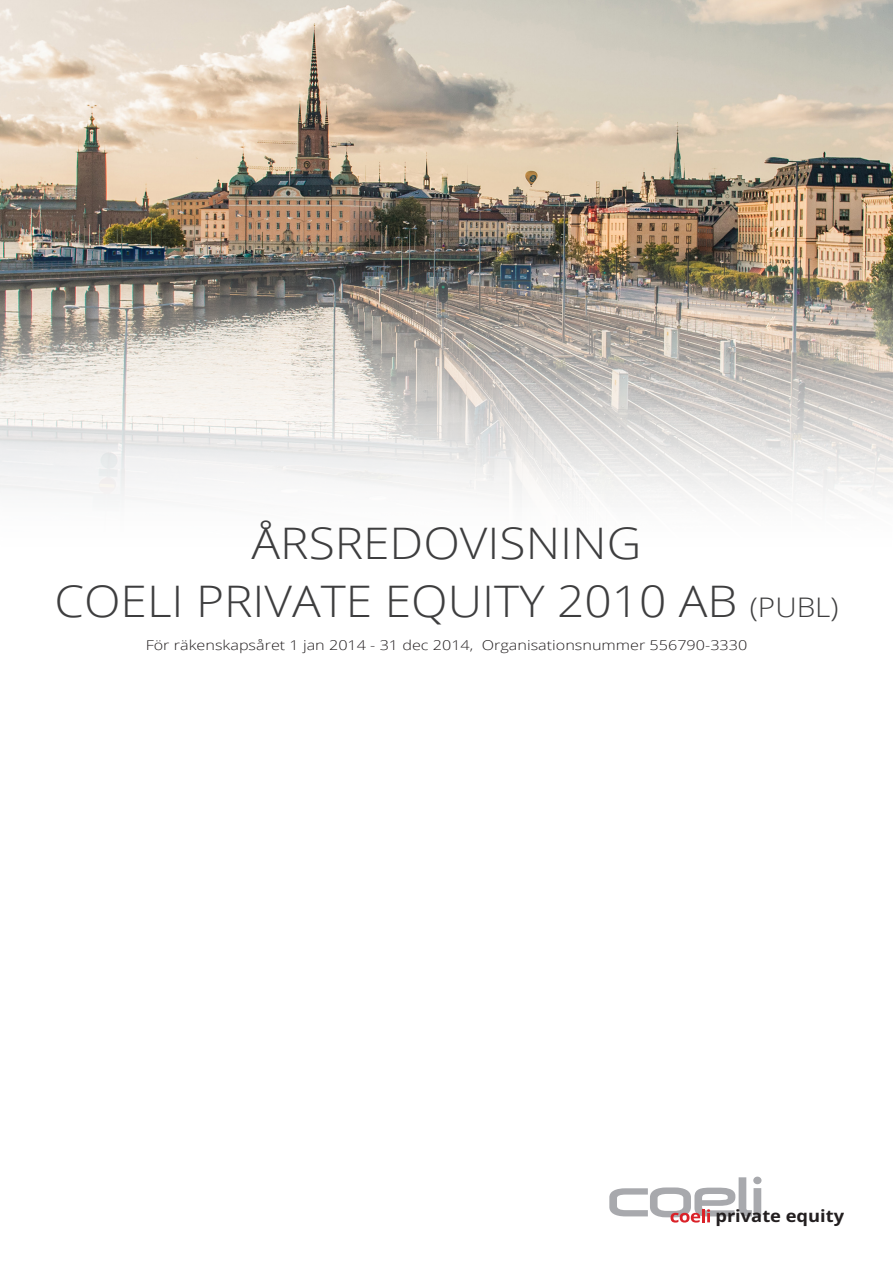
<style>
.page{position:relative;width:893px;height:1263px;background:#fff}
.page>*{position:absolute;margin:0;border:0;box-sizing:border-box;transform-origin:0 0}
.t1{font:300 43.5px "Open Sans";color:#3e3e3f;scale:1.1 1}
.t2{font:700 16.95px "Open Sans";color:#231f20;scale:1.08 1}
.t3{font:300 13.5px "Open Sans";color:#231f20;scale:1.2 1}
.s1{font-size:27px}
</style>
<div class="page">
<img style="left:0;top:0;width:893px;height:500px">
<svg style="left:609px;top:1176px;width:152px;height:47px"></svg>
<p class="t1" style="left:252px;top:513px;width:356px">ÅRSREDOVISNING</p>
<p class="t1" style="left:54px;top:571px;width:714px">COELI PRIVATE EQUITY 2010 AB <span class="s1">(PUBL)</span></p>
<p class="t3" style="left:146px;top:636px;width:503px">För räkenskapsåret 1 jan 2014 - 31 dec 2014, Organisationsnummer 556790-3330</p>
<p class="t2" style="left:715px;top:1204px;width:121px">private equity</p>
</div>
